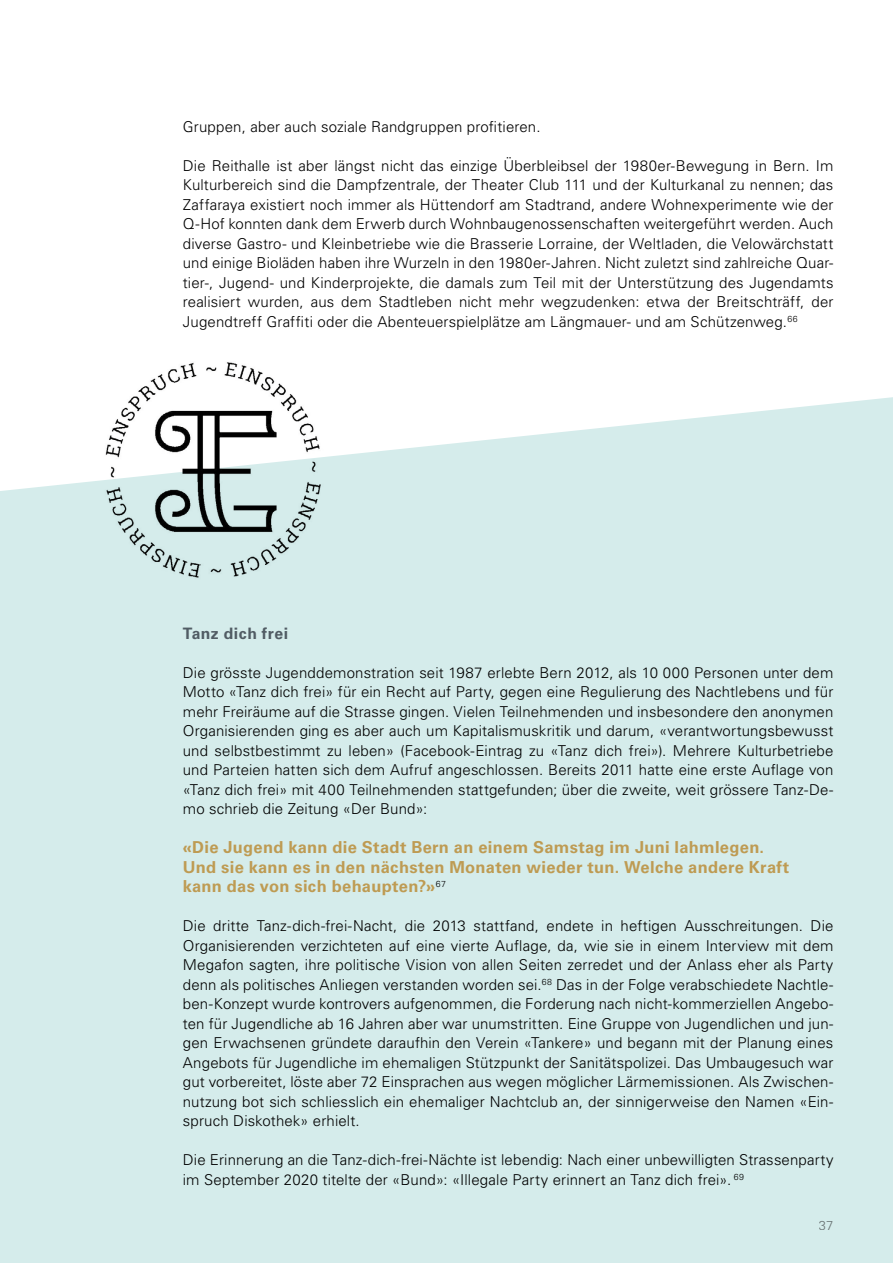
<style>
.page{position:relative;width:893px;height:1263px;background:#fff}
.page>*{position:absolute;margin:0;border:0;box-sizing:border-box;transform-origin:0 0}
.t1{font:700 16.5px/19.5px "Univers LT Std";letter-spacing:.02em;color:#be9b53}
.t2{font:700 15.75px "Univers LT Std";letter-spacing:.03em;color:#515c64}
.t3{font:300 15px/19.5px "Univers LT Std";letter-spacing:.01em;color:#000;text-align:justify}
.t4{font:300 12.9px "Univers LT Std";color:#7c7b7b}
</style>
<div class="page">
<div style="left:0;top:397px;width:893px;height:866px;background:#d5eceb"></div>
<img style="left:102px;top:362px;width:221px;height:218px">
<p class="t3" style="left:183px;top:117px;width:359px">Gruppen, aber auch soziale Randgruppen profitieren.</p>
<p class="t3" style="left:183px;top:156px;width:652px">Die Reithalle ist aber längst nicht das einzige Überbleibsel der 1980er-Bewegung in Bern. Im Kulturbereich sind die Dampfzentrale, der Theater Club 111 und der Kulturkanal zu nennen; das Zaffaraya existiert noch immer als Hüttendorf am Stadtrand, andere Wohnexperimente wie der Q-Hof konnten dank dem Erwerb durch Wohnbaugenossenschaften weitergeführt werden. Auch diverse Gastro- und Kleinbetriebe wie die Brasserie Lorraine, der Weltladen, die Velowärchstatt und einige Bioläden haben ihre Wurzeln in den 1980er-Jahren. Nicht zuletzt sind zahlreiche Quar&shy;tier-, Jugend- und Kinderprojekte, die damals zum Teil mit der Unterstützung des Jugendamts realisiert wurden, aus dem Stadtleben nicht mehr wegzudenken: etwa der Breitschträff, der Jugendtreff Graffiti oder die Abenteuerspielplätze am Längmauer- und am Schützenweg.<sup>66</sup></p>
<p class="t2" style="left:183px;top:624px;width:107px">Tanz dich frei</p>
<p class="t3" style="left:183px;top:663px;width:652px">Die grösste Jugenddemonstration seit 1987 erlebte Bern 2012, als 10 000 Personen unter dem Motto «Tanz dich frei» für ein Recht auf Party, gegen eine Regulierung des Nachtlebens und für mehr Freiräume auf die Strasse gingen. Vielen Teilnehmenden und insbesondere den anonymen Organisierenden ging es aber auch um Kapitalismuskritik und darum, «verantwortungsbewusst und selbstbestimmt zu leben» (Facebook-Eintrag zu «Tanz dich frei»). Mehrere Kulturbetriebe und Parteien hatten sich dem Aufruf angeschlossen. Bereits 2011 hatte eine erste Auflage von «Tanz dich frei» mit 400 Teilnehmenden stattgefunden; über die zweite, weit grössere Tanz-De&shy;mo schrieb die Zeitung «Der Bund»:</p>
<p class="t1" style="left:183px;top:838px;width:608px">«Die Jugend kann die Stadt Bern an einem Samstag im Juni lahmlegen.<br>Und sie kann es in den nächsten Monaten wieder tun. Welche andere Kraft kann das von sich behaupten?»<sup>67</sup></p>
<p class="t3" style="left:183px;top:916px;width:652px">Die dritte Tanz-dich-frei-Nacht, die 2013 stattfand, endete in heftigen Ausschreitungen. Die Organisierenden verzichteten auf eine vierte Auflage, da, wie sie in einem Interview mit dem Megafon sagten, ihre politische Vision von allen Seiten zerredet und der Anlass eher als Party denn als politisches Anliegen verstanden worden sei.<sup>68</sup> Das in der Folge verabschiedete Nachtle&shy;ben-Konzept wurde kontrovers aufgenommen, die Forderung nach nicht-kommerziellen Angebo&shy;ten für Jugendliche ab 16 Jahren aber war unumstritten. Eine Gruppe von Jugendlichen und jun&shy;gen Erwachsenen gründete daraufhin den Verein «Tankere» und begann mit der Planung eines Angebots für Jugendliche im ehemaligen Stützpunkt der Sanitätspolizei. Das Umbaugesuch war gut vorbereitet, löste aber 72 Einsprachen aus wegen möglicher Lärmemissionen. Als Zwischen&shy;nutzung bot sich schliesslich ein ehemaliger Nachtclub an, der sinnigerweise den Namen «Ein&shy;spruch Diskothek» erhielt.</p>
<p class="t3" style="left:183px;top:1150px;width:652px">Die Erinnerung an die Tanz-dich-frei-Nächte ist lebendig: Nach einer unbewilligten Strassenparty im September 2020 titelte der «Bund»: «Illegale Party erinnert an Tanz dich frei». <sup>69</sup></p>
<p class="t4" style="left:819px;top:1217px;width:16px">37</p>
</div>
